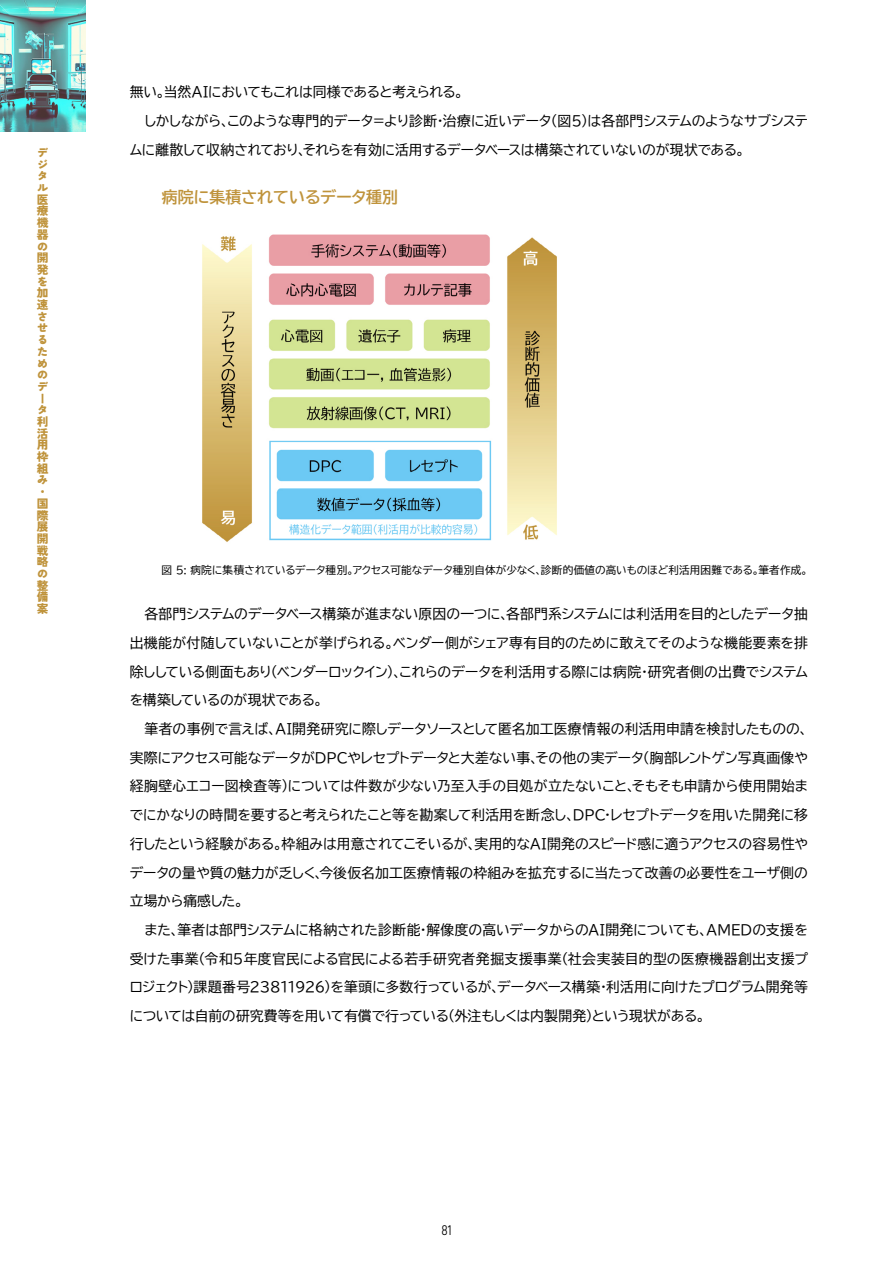
<style>
.page{position:relative;width:893px;height:1263px;background:#fff}
.page>*{position:absolute;margin:0;border:0;box-sizing:border-box;transform-origin:0 0}
.t1{font:15.9px "BIZ UDP Gothic Bold";color:#bf933b}
.段落スタイル_1{font:13.8px/28.7px "BIZ UDP Gothic";letter-spacing:-.005em;color:#000}
.t2{font:13.8px "Akrobat";color:#000}
.t3{font:900 11.7px/11.7px "Tsunagi Gothic";color:#bf933b;text-align:justify}
.t4{font:10.65px "BIZ UDP Gothic";letter-spacing:.005em;color:#000}
</style>
<div class="page">
<img style="left:0;top:0;width:85px;height:131px">
<img style="left:202px;top:234px;width:355px;height:308px">
<p class="t3" style="left:37px;top:146px;width:13px;text-align:left">デジタル医療機器の開発を加速させるためのデータ利活用枠組み</p>
<p class="t3" style="left:37px;top:486px;width:9px">・</p>
<p class="t3" style="left:37px;top:497px;width:13px">国際展開戦略の整備案</p>
<p class="段落スタイル_1" style="left:130px;top:78px;width:335px">無い。当然AIにおいてもこれは同様であると考えられる。</p>
<p class="段落スタイル_1" style="left:130px;top:106px;width:680px;text-indent:15px">しかしながら、このような専門的データ=より診断・治療に近いデータ図( 5)は各部門システムのようなサブシステムに離散して収納されておりそれらを有効に活用するデータベースは構築されていないのが現状である。</p>
<p class="段落スタイル_1" style="left:298px;top:135px;width:10px">、</p>
<p class="t1" style="left:162px;top:189px;width:238px">病院に集積されているデータ種別</p>
<p class="t4" style="left:162px;top:564px;width:648px">図 5: 病院に集積されているデータ種別。アクセス可能なデータ種別自体が少なく、診断的価値の高いものほど利活用困難である。筆者作成。</p>
<p class="段落スタイル_1" style="left:145px;top:600px;width:665px">各部門システムのデータベース構築が進まない原因の一つに各部門系システムには利活用を目的としたデータ抽</p>
<p class="段落スタイル_1" style="left:130px;top:600px;width:680px;text-indent:370px">、<br>出機能が付随していないことが挙げられる。ベンダー側がシェア専有目的のために敢えてそのような機能要素を排除ししている側面もあり(ベンダーロックイン)、これらのデータを利活用する際には病院・研究者側の出費でシステムを構築しているのが現状である。</p>
<p class="段落スタイル_1" style="left:130px;top:714px;width:680px;text-align:right">筆者の事例で言えば、AI開発研究に際しデータソースとして匿名加工医療情報の利活用申請を検討したものの、実際にアクセス可能なデータがDPCやレセプトデータと大差ない事その他の実データ(胸部レントゲン写真画像や</p>
<p class="段落スタイル_1" style="left:130px;top:743px;width:680px;text-indent:401px">、<br>経胸壁心エコー図検査等)については件数が少ない乃至入手の目処が立たないことそもそも申請から使用開始ま</p>
<p class="段落スタイル_1" style="left:130px;top:772px;width:680px;text-indent:497px">、<br>でにかなりの時間を要すると考えられたこと等を勘案して利活用を断念し、DPC・レセプトデータを用いた開発に移行したという経験がある。枠組みは用意されてこそいるが、実用的なAI開発のスピード感に適うアクセスの容易性やデータの量や質の魅力が乏しく今後仮名加工医療情報の枠組みを拡充するに当たって改善の必要性をユーザ側の</p>
<p class="段落スタイル_1" style="left:315px;top:858px;width:10px">、</p>
<p class="段落スタイル_1" style="left:130px;top:887px;width:115px">立場から痛感した。</p>
<p class="段落スタイル_1" style="left:130px;top:915px;width:680px;text-align:justify;text-indent:15px">また、筆者は部門システムに格納された診断能・解像度の高いデータからのAI開発についても、AMEDの支援を受けた事業(令和5年度官民による官民による若手研究者発掘支援事業（社会実装目的型の医療機器創出支援プロジェクト）課題番号23811926)を筆頭に多数行っているがデータベース構築・利活用に向けたプログラム開発等</p>
<p class="段落スタイル_1" style="left:130px;top:973px;width:577px;text-indent:362px">、<br>については自前の研究費等を用いて有償で行っている(外注もしくは内製開発)という現状がある。</p>
<p class="t2" style="left:441px;top:1222px;width:12px">81</p>
</div>
